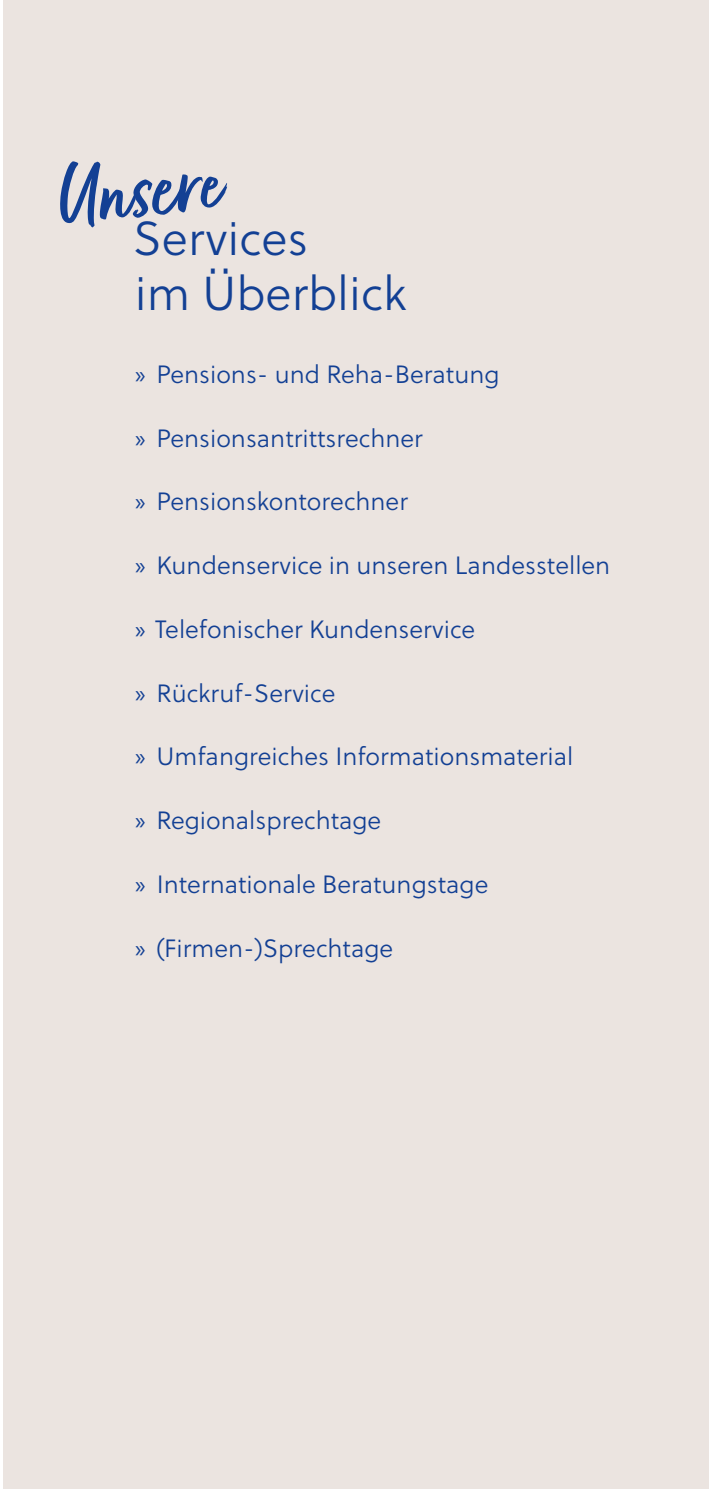
<style>
.page{position:relative;width:709px;height:1489px;background:#fff}
.page>*{position:absolute;margin:0;border:0;box-sizing:border-box;transform-origin:0 0}
.t1{font:101.25px "Fave Script Bold Pro";color:#134094}
.t2{font:300 47.5px/55px "Soleil";color:#134094}
.t3{font:300 25px "Soleil";color:#134094}
.s1{font-family:"Myriad Pro";font-weight:400}
</style>
<div class="page">
<div style="left:4px;top:0;width:705px;height:1488px;background:#ebe4e0"></div>
<p class="t1" style="left:55px;top:142px;width:165px;rotate:-6deg">Unsere</p>
<p class="t2" style="left:133px;top:213px;width:275px">Services<br>im Überblick</p>
<p class="t3" style="left:135px;top:359px;width:366px"><span class="s1">»</span> Pensions- und Reha-Beratung</p>
<p class="t3" style="left:135px;top:422px;width:289px"><span class="s1">»</span> Pensionsantrittsrechner</p>
<p class="t3" style="left:135px;top:486px;width:274px"><span class="s1">»</span> Pensionskontorechner</p>
<p class="t3" style="left:135px;top:550px;width:476px"><span class="s1">»</span> Kundenservice in unseren Landesstellen</p>
<p class="t3" style="left:135px;top:614px;width:341px"><span class="s1">»</span> Telefonischer Kundenservice</p>
<p class="t3" style="left:135px;top:677px;width:202px"><span class="s1">»</span> Rückruf-Service</p>
<p class="t3" style="left:135px;top:741px;width:439px"><span class="s1">»</span> Umfangreiches Informationsmaterial</p>
<p class="t3" style="left:135px;top:805px;width:247px"><span class="s1">»</span> Regionalsprechtage</p>
<p class="t3" style="left:135px;top:869px;width:354px"><span class="s1">»</span> Internationale Beratungstage</p>
<p class="t3" style="left:135px;top:932px;width:259px"><span class="s1">»</span> (Firmen-)Sprechtage</p>
</div>
